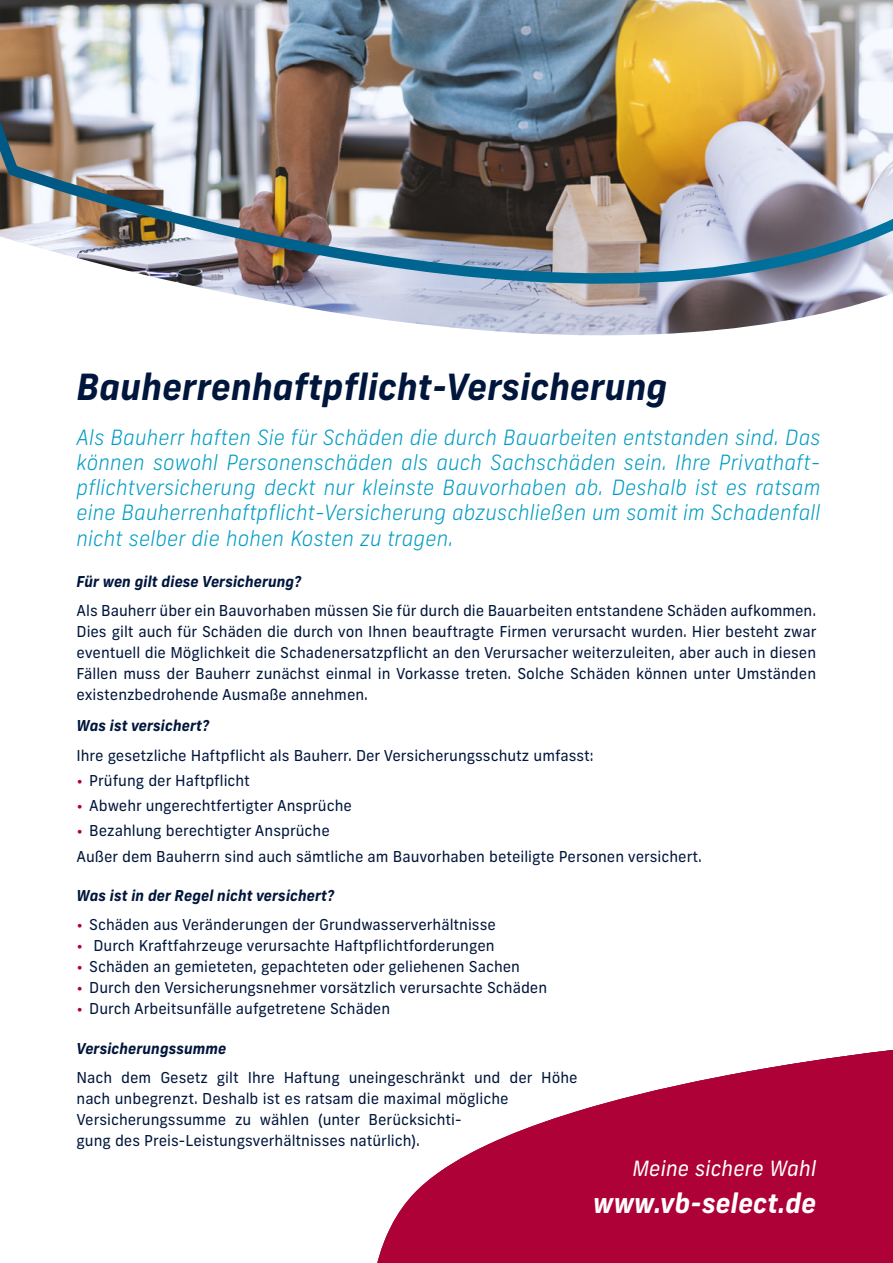
<style>
.page{position:relative;width:893px;height:1263px;background:#fff}
.page>*{position:absolute;margin:0;border:0;box-sizing:border-box;transform-origin:0 0}
.t1{font:italic 700 36px "Frank New";color:#00163c}
.t2{font:italic 700 27px "Frank New";color:#fff}
.t3{font:italic 300 21px/25.2px "Frank New";color:#009cc4;text-align:justify}
.t4{font:italic 21px "Frank New";color:#fff}
.t5{font:15px/21px "Frank New";color:#00163c}
.t6{font:italic 700 15px "Frank New";color:#00163c}
.s1{color:#ae0138}
</style>
<div class="page">
<svg style="left:377px;top:1050px;width:516px;height:213px;fill:#ae0138"></svg>
<img style="left:0;top:0;width:893px;height:336px">
<h1 class="t1" style="left:77px;top:363px;width:593px">Bauherrenhaftpflicht-Versicherung</h1>
<p class="t3" style="left:77px;top:424px;width:746px">Als Bauherr haften Sie für Schäden die durch Bauarbeiten entstanden sind. Das können sowohl Personenschäden als auch Sachschäden sein. Ihre Privathaft&shy;pflichtversicherung deckt nur kleinste Bauvorhaben ab. Deshalb ist es ratsam eine Bauherrenhaftpflicht-Versicherung abzuschließen um somit im Schadenfall nicht selber die hohen Kosten zu tragen.</p>
<p class="t6" style="left:77px;top:571px;width:226px">Für wen gilt diese Versicherung?</p>
<p class="t5" style="left:77px;top:600px;width:741px;text-align:justify">Als Bauherr über ein Bauvorhaben müssen Sie für durch die Bauarbeiten entstandene Schäden aufkommen.<br>Dies gilt auch für Schäden die durch von Ihnen beauftragte Firmen verursacht wurden. Hier besteht zwar eventuell die Möglichkeit die Schadenersatzpflicht an den Verursacher weiterzuleiten, aber auch in diesen Fällen muss der Bauherr zunächst einmal in Vorkasse treten. Solche Schäden können unter Umständen existenzbedrohende Ausmaße annehmen.</p>
<p class="t6" style="left:77px;top:716px;width:134px">Was ist versichert?</p>
<p class="t5" style="left:77px;top:744px;width:519px">Ihre gesetzliche Haftpflicht als Bauherr. Der Versicherungsschutz umfasst:</p>
<p class="t5" style="left:77px;top:770px;width:175px"><span class="s1">•</span> Prüfung der Haftpflicht</p>
<p class="t5" style="left:77px;top:795px;width:277px"><span class="s1">•</span> Abwehr ungerechtfertigter Ansprüche</p>
<p class="t5" style="left:77px;top:818px;width:627px;line-height:25.2px"><span class="s1">•</span> Bezahlung berechtigter Ansprüche<br>Außer dem Bauherrn sind auch sämtliche am Bauvorhaben beteiligte Personen versichert.</p>
<p class="t6" style="left:77px;top:885px;width:259px">Was ist in der Regel nicht versichert?</p>
<p class="t5" style="left:77px;top:914px;width:421px"><span class="s1">•</span> Schäden aus Veränderungen der Grundwasserverhältnisse</p>
<p class="t5" style="left:77px;top:935px;width:419px"><span class="s1">•</span> Durch Kraftfahrzeuge verursachte Haftpflichtforderungen</p>
<p class="t5" style="left:77px;top:956px;width:445px"><span class="s1">•</span> Schäden an gemieteten, gepachteten oder geliehenen Sachen</p>
<p class="t5" style="left:77px;top:977px;width:472px"><span class="s1">•</span> Durch den Versicherungsnehmer vorsätzlich verursachte Schäden</p>
<p class="t5" style="left:77px;top:998px;width:315px"><span class="s1">•</span> Durch Arbeitsunfälle aufgetretene Schäden</p>
<p class="t6" style="left:77px;top:1038px;width:151px">Versicherungssumme</p>
<p class="t5" style="left:77px;top:1067px;width:503px">Nach dem Gesetz gilt Ihre Haftung uneingeschränkt und der Höhe nach unbegrenzt. Deshalb ist es ratsam die maximal mögliche Versicherungssumme zu wählen (unter Berücksichti-<br>gung des Preis-Leistungsverhältnisses natürlich).</p>
<h3 class="t4" style="left:632px;top:1155px;width:186px">Meine sichere Wahl</h3>
<h2 class="t2" style="left:593px;top:1185px;width:225px">www.vb-select.de</h2>
</div>
